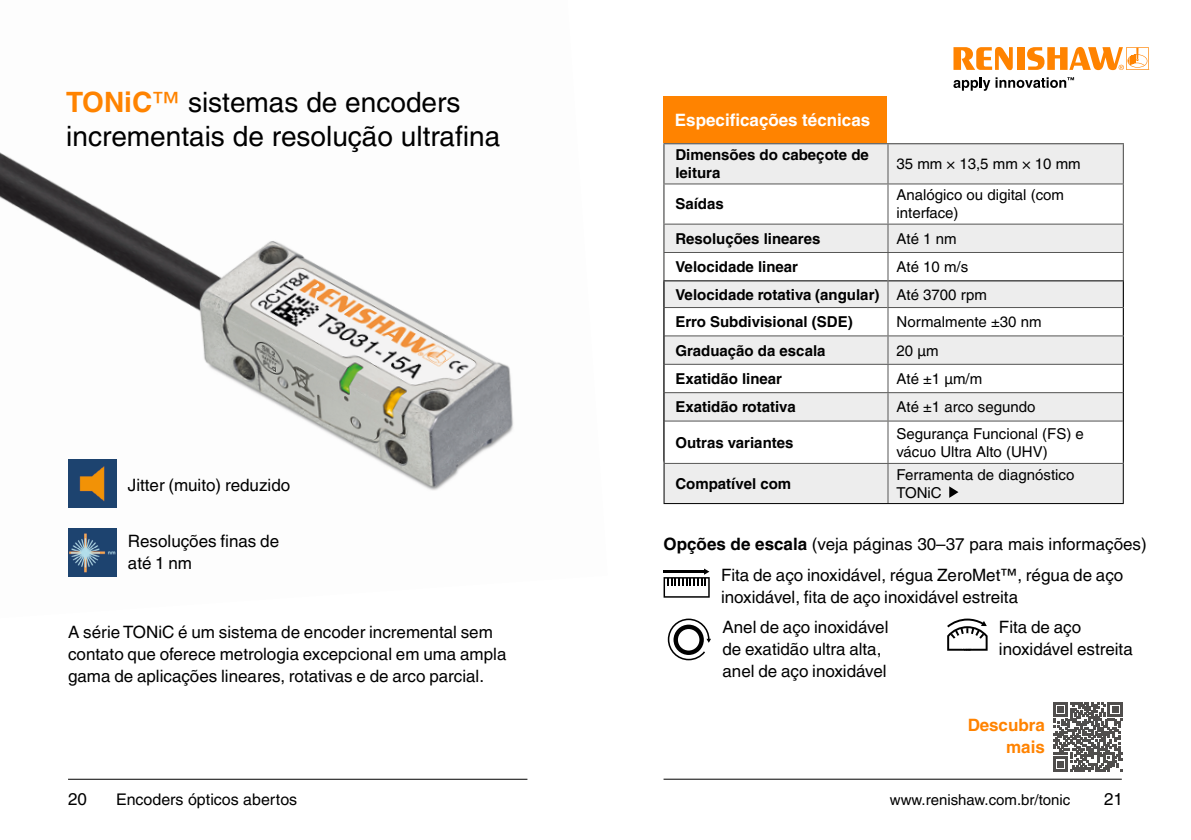
<style>
.page{position:relative;width:1191px;height:840px;background:#fff}
.page>*{position:absolute;margin:0;border:0;box-sizing:border-box;transform-origin:0 0}
.t1{font:28px/34px "Helvetica LT Pro";color:#000}
.t2{font:17px/22px "Helvetica LT Pro";color:#000}
.t3{font:700 17px "Helvetica LT Pro";color:#fff}
.t4{font:700 17px/22px "Helvetica LT Pro";color:#ff8300;text-align:right}
.t5{font:16px "Helvetica LT Pro";color:#000}
.t6{font:700 15px/27.4px "Helvetica LT Pro";color:#000}
.t7{font:15px/18px "Helvetica LT Pro";color:#000}
.s1{font-weight:700;color:#ff8300}
.s2{color:#ff8300}
.s3{font-weight:400}
.s4{font-weight:700}
</style>
<div class="page">
<img style="left:0;top:152px;width:514px;height:425px">
<hr style="left:68px;top:778px;width:459px;height:1px;background:#000">
<hr style="left:663px;top:778px;width:458px;height:1px;background:#000">
<svg style="left:663px;top:568px;width:46px;height:29px"></svg>
<svg style="left:668px;top:618px;width:43px;height:42px"></svg>
<svg style="left:947px;top:618px;width:40px;height:33px"></svg>
<img style="left:68px;top:459px;width:49px;height:48px">
<img style="left:68px;top:528px;width:49px;height:48px">
<svg style="left:953px;top:47px;width:59px;height:23px"></svg>
<div style="left:1017px;top:47px;width:7px;height:23px;background:#ff8300"></div>
<svg style="left:1027px;top:47px;width:121px;height:23px"></svg>
<svg style="left:953px;top:77px;width:121px;height:14px"></svg>
<div style="left:1045px;top:693px;width:85px;height:86px;background:#fff"></div>
<svg style="left:1053px;top:702px;width:69px;height:69px"></svg>
<div style="left:664px;top:144px;width:458px;height:39px;background:#ededed"></div>
<svg style="left:664px;top:184px;width:458px;height:39px"></svg>
<div style="left:664px;top:463px;width:458px;height:40px;background:#ededed"></div>
<hr style="left:887px;top:144px;width:1px;height:39px;background:#575756">
<hr style="left:663px;top:184px;width:1px;height:39px;background:#575756">
<hr style="left:887px;top:184px;width:1px;height:39px;background:#575756">
<hr style="left:1122px;top:184px;width:1px;height:39px;background:#575756">
<hr style="left:663px;top:223px;width:225px;height:1px;background:#575756">
<hr style="left:888px;top:223px;width:235px;height:1px;background:#575756">
<hr style="left:663px;top:143px;width:225px;height:1px;background:#575756">
<hr style="left:663px;top:144px;width:1px;height:39px;background:#575756">
<hr style="left:888px;top:143px;width:235px;height:1px;background:#575756">
<hr style="left:1122px;top:144px;width:1px;height:39px;background:#575756">
<hr style="left:663px;top:183px;width:225px;height:1px;background:#575756">
<hr style="left:888px;top:183px;width:235px;height:1px;background:#575756">
<hr style="left:887px;top:463px;width:1px;height:40px;background:#575756">
<svg style="left:663px;top:224px;width:460px;height:239px"></svg>
<hr style="left:663px;top:421px;width:1px;height:42px;background:#000">
<hr style="left:1122px;top:421px;width:1px;height:42px;background:#000">
<hr style="left:663px;top:463px;width:1px;height:40px;background:#000">
<hr style="left:663px;top:503px;width:225px;height:1px;background:#000">
<hr style="left:1122px;top:463px;width:1px;height:40px;background:#000">
<hr style="left:888px;top:503px;width:235px;height:1px;background:#000">
<svg style="left:949px;top:486px;width:9px;height:11px"></svg>
<div style="left:663px;top:97px;width:224px;height:46px;background:#ff8300"></div>
<h1 class="t1" style="left:66px;top:85px;width:435px"><span class="s1">TONiC</span><span class="s2">™</span> sistemas de encoders incrementais de resolução ultrafina</h1>
<p class="t2" style="left:128px;top:473px;width:164px">Jitter (muito) reduzido</p>
<p class="t2" style="left:128px;top:529px;width:153px">Resoluções finas de até 1 nm</p>
<p class="t2" style="left:68px;top:621px;width:440px">A série TONiC é um sistema de encoder incremental sem contato que oferece metrologia excepcional em uma ampla gama de aplicações lineares, rotativas e de arco parcial.</p>
<p class="t3" style="left:675px;top:109px;width:197px">Especificações técnicas</p>
<p class="t6" style="left:675px;top:146px;width:195px;line-height:18px">Dimensões do cabeçote de leitura</p>
<p class="t7" style="left:896px;top:155px;width:186px">35 mm × 13,5 mm × 10 mm</p>
<p class="t6" style="left:675px;top:190px;width:50px">Saídas</p>
<p class="t7" style="left:896px;top:186px;width:169px">Analógico ou digital (com interface)</p>
<p class="t6" style="left:675px;top:224px;width:147px">Resoluções lineares</p>
<p class="t7" style="left:896px;top:229px;width:62px">Até 1 nm</p>
<p class="t6" style="left:675px;top:253px;width:124px">Velocidade linear</p>
<p class="t7" style="left:976px;top:155px;width:6px">.</p>
<p class="t6" style="left:675px;top:253px;width:313px;text-indent:221px"><span class="s3">Até 10 m/s<br></span>Velocidade rotativa (angular) <span class="s3">Até 3700 rpm<br></span>Erro Subdivisional (SDE)</p>
<p class="t7" style="left:923px;top:285px;width:86px">60 3700 rpm</p>
<p class="t7" style="left:896px;top:312px;width:147px">Normalmente ±30 nm</p>
<p class="t6" style="left:675px;top:336px;width:152px">Graduação da escala</p>
<p class="t7" style="left:896px;top:341px;width:44px">20 µm</p>
<p class="t6" style="left:675px;top:365px;width:108px">Exatidão linear</p>
<p class="t7" style="left:896px;top:369px;width:87px">Até ±1 μm/m</p>
<p class="t6" style="left:675px;top:393px;width:122px">Exatidão rotativa</p>
<p class="t7" style="left:896px;top:398px;width:140px">Até ±1 arco segundo</p>
<p class="t6" style="left:675px;top:428px;width:120px">Outras variantes</p>
<p class="t7" style="left:896px;top:424px;width:189px">Segurança Funcional (FS) e vácuo Ultra Alto (UHV)</p>
<p class="t6" style="left:675px;top:469px;width:117px">Compatível com</p>
<p class="t7" style="left:896px;top:465px;width:179px">Ferramenta de diagnóstico<br>TONiC</p>
<p class="t2" style="left:721px;top:528px;width:427px;line-height:30.6px;text-indent:-57px"><span class="s4">Opções de escala</span> (veja páginas 30–37 para mais informações)<br>Fita de aço inoxidável, régua ZeroMet™, régua de aço</p>
<p class="t2" style="left:721px;top:581px;width:298px;line-height:30.6px">inoxidável, fita de aço inoxidável estreita<br>Anel de aço inoxidável</p>
<p class="t2" style="left:722px;top:637px;width:166px">de exatidão ultra alta, anel de aço inoxidável</p>
<p class="t2" style="left:999px;top:615px;width:135px">Fita de aço inoxidável estreita</p>
<p class="t4" style="left:967px;top:713px;width:79px">Descubra mais</p>
<p class="t2" style="left:68px;top:787px;width:20px">20</p>
<p class="t5" style="left:116px;top:790px;width:183px">Encoders ópticos abertos</p>
<p class="t2" style="left:1104px;top:787px;width:20px">21</p>
<p class="t7" style="left:890px;top:790px;width:182px">www.renishaw.com.br/tonic</p>
</div>
